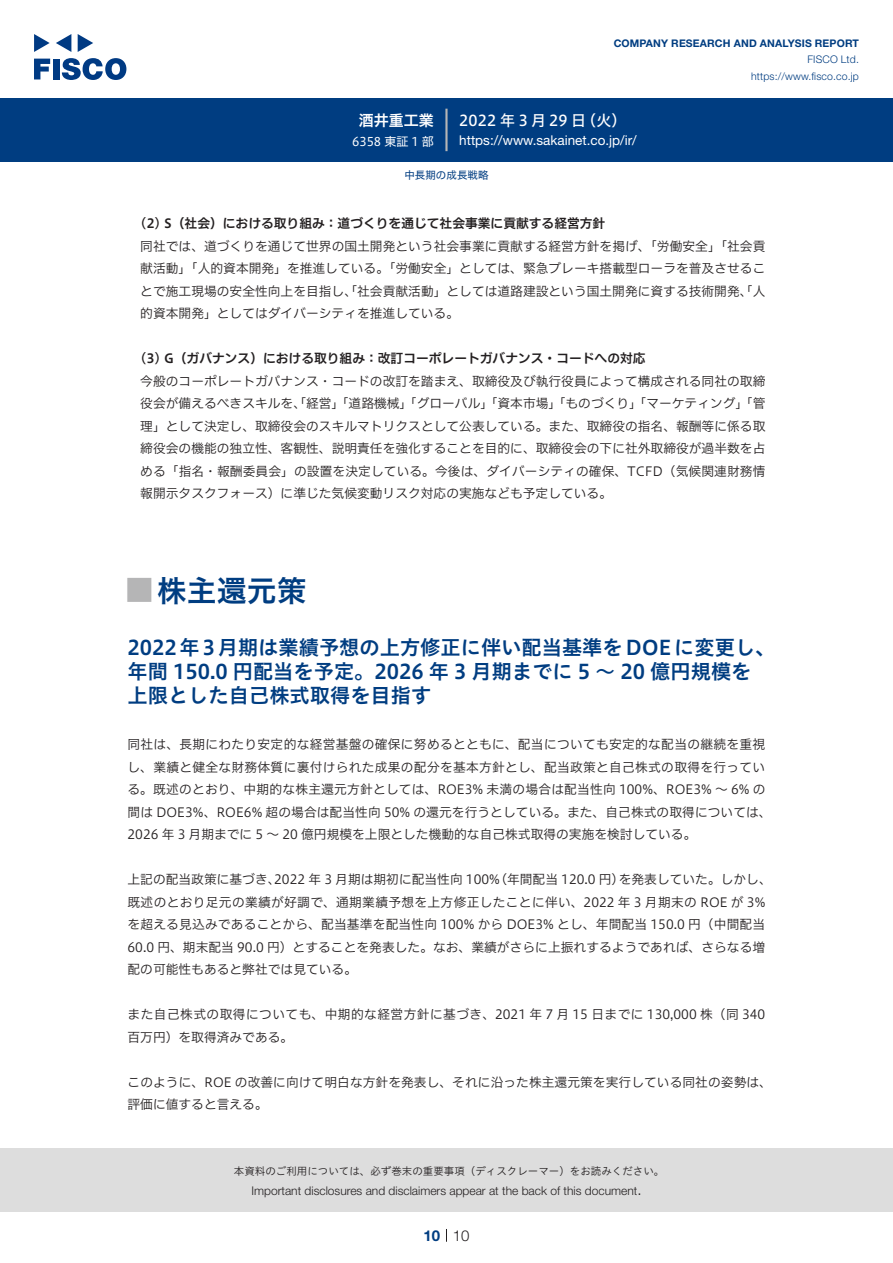
<style>
.page{position:relative;width:893px;height:1263px;background:#fff}
.page>*{position:absolute;margin:0;border:0;box-sizing:border-box;transform-origin:0 0}
.t1{font:30px "Hiragino UD Sans Std N W6";color:#003d81}
.t2{font:24px "Hiragino UD Sans Std W6";color:#b5b5b6}
.t3{font:20.25px/24px "Hiragino UD Sans Std W6";color:#003d81}
.t4{font:15px "Hiragino UD Sans F Std N W5";letter-spacing:.01em;color:#fff}
.t5{font:15px "Hiragino UD Sans F Std N W6";color:#fff}
.t6{font:300 15px "Helvetica Neue LT Std";color:#231f20}
.t7{font:700 15px "Helvetica Neue LT Std";color:#003d81}
.t8{font:13.5px "Helvetica Neue LT Std";color:#fff}
.t9{font:12.75px/22.5px "Hiragino UD Sans F Std N W3";letter-spacing:.005em;color:#231f20}
.t10{font:12.75px "Hiragino UD Sans F Std N W6";color:#231f20}
.t11{font:12.75px/22.5px "Hiragino UD Sans F Std N W3";letter-spacing:.035em;color:#231f20}
.t12{font:300 12px "Helvetica Neue LT Std";color:#231f20}
.t13{font:12px "Hiragino UD Sans F Std N W4";color:#fff}
.t14{font:10.5px "Hiragino UD Sans Std W3";color:#231f20}
.t15{font:700 10.5px "Helvetica Neue LT Std";letter-spacing:.015em;color:#003d81}
.t16{font:300 10.5px/16.5px "Helvetica Neue LT Std";letter-spacing:.015em;color:#003d81;text-align:right}
.t17{font:10.5px "Hiragino UD Sans F Std N W4";color:#003d81}
</style>
<div class="page">
<div style="left:0;top:1148px;width:893px;height:64px;background:#ddd"></div>
<svg style="left:34px;top:59px;width:16px;height:20px"></svg>
<div style="left:53px;top:59px;width:6px;height:20px;background:#003a83"></div>
<svg style="left:62px;top:58px;width:64px;height:22px"></svg>
<svg style="left:34px;top:34px;width:16px;height:18px"></svg>
<svg style="left:78px;top:34px;width:15px;height:18px"></svg>
<svg style="left:56px;top:34px;width:15px;height:18px"></svg>
<div style="left:0;top:98px;width:893px;height:64px;background:#003d81"></div>
<hr style="left:445px;top:109px;width:3px;height:42px;background:#b5b5b6">
<svg style="left:446px;top:1229px;width:1px;height:13px"></svg>
<p class="t5" style="left:359px;top:109px;width:77px">酒井重工業</p>
<p class="t13" style="left:352px;top:132px;width:83px">6358 東証 1 部</p>
<p class="t15" style="left:614px;top:37px;width:247px">COMPANY RESEARCH AND ANALYSIS REPORT</p>
<p class="t16" style="left:751px;top:51px;width:109px">FISCO Ltd. https://www.fisco.co j p.</p>
<p class="t4" style="left:581px;top:109px;width:47px">（火(</p>
<p class="t4" style="left:459px;top:109px;width:128px">2022 年 3月29 日</p>
<p class="t8" style="left:459px;top:132px;width:179px">https://www.sakainet. c o j p. /i r/</p>
<p class="t17" style="left:404px;top:167px;width:85px">中長期の成長戦略</p>
<p class="t10" style="left:140px;top:214px;width:467px">2( ) （S 社会）における取り組み：道づくりを通じて社会事業に貢献する経営方針</p>
<p class="t9" style="left:140px;top:234px;width:627px;text-align:justify">同社では、道づくりを通じて世界の国土開発という社会事業に貢献する経営方針を掲げ、「労働安全」「社会貢献活動」「人的資本開発」を推進している。「労働安全」としては、緊急ブレーキ搭載型ローラを普及させることで施工現場の安全性向上を目指し、「社会貢献活動」としては道路建設という国土開発に資する技術開発、「人的資本開発」としてはダイバーシティを推進している。</p>
<p class="t10" style="left:140px;top:349px;width:507px">3( ) G（ガバナンス）における取り組み：改訂コーポレートガバナンス・コードへの対応</p>
<p class="t9" style="left:140px;top:369px;width:627px;text-align:justify">今般のコーポレートガバナンス・コードの改訂を踏まえ、取締役及び執行役員によって構成される同社の取締役会が備えるべきスキルを、「経営」「道路機械」「グローバル」「資本市場」「ものづくり」「マーケティング」「管理」として決定し、取締役会のスキルマトリクスとして公表している。また、取締役の指名、報酬等に係る取締役会の機能の独立性、客観性、説明責任を強化することを目的に、取締役会の下に社外取締役が過半数を占める「指名・報酬委員会」の設置を決定している。今後は、ダイバーシティの確保、TCFD（気候関連財務情報開示タスクフォース）に準じた気候変動リスク対応の実施なども予定している。</p>
<h1 class="t1" style="left:157px;top:567px;width:151px">株主還元策</h1>
<h2 class="t2" style="left:128px;top:572px;width:25px">█</h2>
<h3 class="t3" style="left:128px;top:635px;width:649px">2022年 3 月期は業績予想の上方修正に伴い配当基準を DOE に変更し、年間 150.0 円配当を予定。2026 年 3 月期までに 5 ～ 20 億円規模を上限とした自己株式取得を目指す</h3>
<p class="t9" style="left:128px;top:732px;width:646px">同社は、長期にわたり安定的な経営基盤の確保に努めるとともに、配当についても安定的な配当の継続を重視し、業績と健全な財務体質に裏付けられた成果の配分を基本方針とし、配当政策と自己株式の取得を行っている。既述のとおり、中期的な株主還元方針としては、ROE3% 未満の場合は配当性向 100%、ROE3% ～ 6% の間は DOE3%、ROE6% 超の場合は配当性向 50% の還元を行うとしている。また、自己株式の取得については、2026 年 3 月期までに 5 ～ 20 億円規模を上限とした機動的な自己株式取得の実施を検討している。</p>
<p class="t9" style="left:619px;top:867px;width:155px">を発表していた。しかし、</p>
<p class="t9" style="left:128px;top:867px;width:639px">上記の配当政策に基づき、<br>既述のとおり足元の業績が好調で、通期業績予想を上方修正したことに伴い、2022 年 3 月期末の ROE が 3%を超える見込みであることから、配当基準を配当性向 100% から DOE3% とし、年間配当 150.0 円（中間配当60.0 円、期末配当 90.0 円）とすることを発表した。なお、業績がさらに上振れするようであれば、さらなる増配の可能性もあると弊社では見ている。</p>
<p class="t11" style="left:128px;top:1002px;width:639px">また自己株式の取得についても、中期的な経営方針に基づき、2021 年 7 月 15 日までに 130,000 株（同 340百万円）を取得済みである。</p>
<p class="t9" style="left:128px;top:1070px;width:646px">このように、ROE の改善に向けて明白な方針を発表し、それに沿った株主還元策を実行している同社の姿勢は、評価に値すると言える。</p>
<p class="t9" style="left:274px;top:867px;width:227px">2022 年 3 月期は期初に配当性向 100%</p>
<p class="t9" style="left:494px;top:867px;width:132px">（年間配当 120.0 円）</p>
<p class="t14" style="left:234px;top:1163px;width:432px">本資料のご利用については、必ず巻末の重要事項（ディスクレーマー）をお読みください。</p>
<p class="t6" style="left:637px;top:1180px;width:6px">.</p>
<p class="t12" style="left:251px;top:1183px;width:387px">Important disclosures and disclaimers appear at the back of this document</p>
<p class="t7" style="left:423px;top:1226px;width:18px">10</p>
<p class="t6" style="left:453px;top:1226px;width:18px">10</p>
</div>
